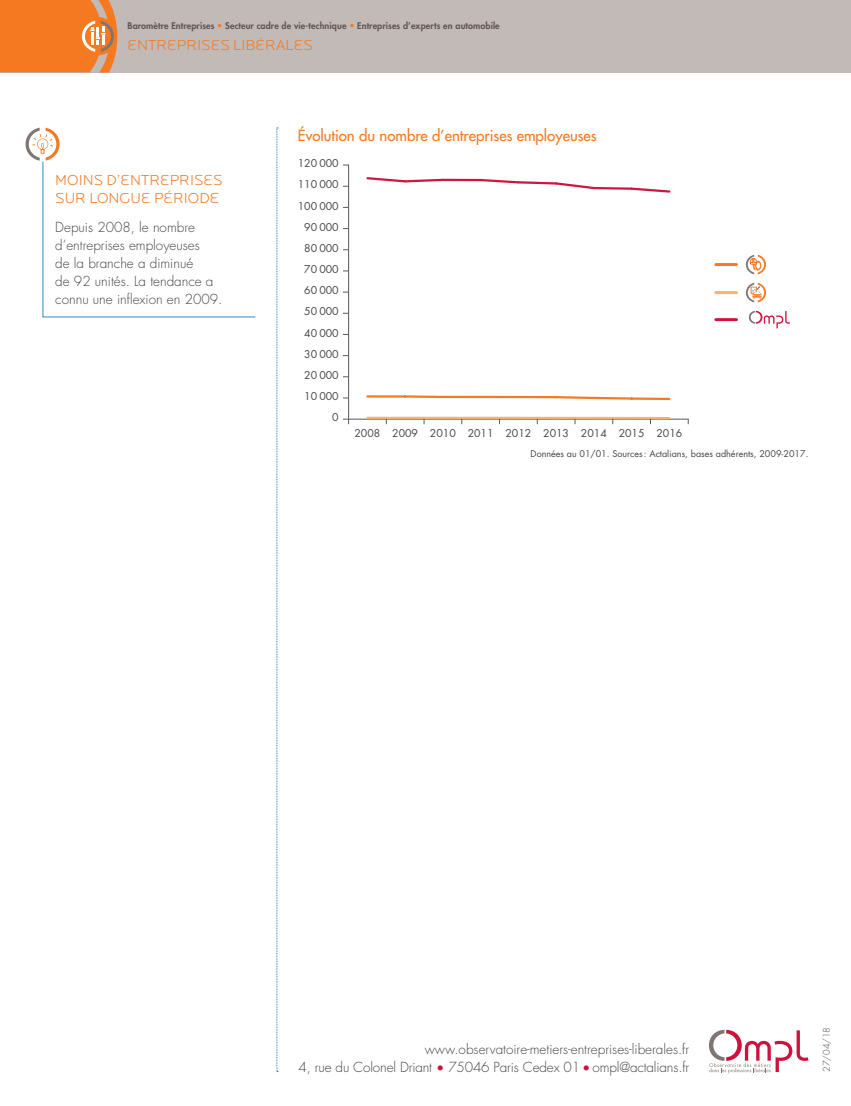
<style>
.page{position:relative;width:851px;height:1106px;background:#fff}
.page>*{position:absolute;margin:0;border:0;box-sizing:border-box;transform-origin:0 0}
.HORS_TEXTE_titre{font:300 15px/18px "Locator Display";color:#f47921}
.BAROMETRE_ss-titre{font:500 15px "Futura Std";color:#f47921}
.HORS_TEXTE_texte{font:300 13.5px/18px "Futura Std";color:#4c4344;text-align:right}
.t1{font:10.5px "Futura Std";color:#4b4547}
.t2{font:800 9px "Futura Std";letter-spacing:.01em;color:#615556}
.SOURCES{font:9px "Futura Std";color:#4c4344}
.t3{font:300 9px "Futura Std";color:#4c4344}
.s1{color:#f47921}
.s2{color:#cd123d}
</style>
<div class="page">
<div style="left:0;top:0;width:850px;height:72px;background:#c2bab7"></div>
<svg style="left:0;top:0;width:117px;height:73px;background:#ef8133"></svg>
<svg style="left:276px;top:128px;width:2px;height:944px;background:#c4dced"></svg>
<svg style="left:709px;top:1029px;width:99px;height:44px"></svg>
<hr style="left:348px;top:419px;width:340px;height:1px;background:#615859">
<hr style="left:348px;top:165px;width:1px;height:254px;background:#615859">
<svg style="left:366px;top:177px;width:305px;height:16px"></svg>
<svg style="left:366px;top:395px;width:305px;height:6px"></svg>
<hr style="left:367px;top:417px;width:38px;height:2px;background:#fab169">
<hr style="left:405px;top:417px;width:38px;height:2px;background:#fab169">
<hr style="left:443px;top:417px;width:37px;height:2px;background:#fab169">
<hr style="left:480px;top:417px;width:38px;height:2px;background:#fab169">
<hr style="left:518px;top:417px;width:38px;height:2px;background:#fab169">
<hr style="left:556px;top:417px;width:37px;height:2px;background:#fab169">
<hr style="left:593px;top:417px;width:38px;height:2px;background:#fab169">
<hr style="left:631px;top:417px;width:38px;height:2px;background:#fab169">
<hr style="left:715px;top:263px;width:21px;height:3px;background:#f47a25">
<svg style="left:745px;top:255px;width:20px;height:19px"></svg>
<hr style="left:715px;top:291px;width:21px;height:3px;background:#fab169">
<svg style="left:745px;top:283px;width:20px;height:19px"></svg>
<hr style="left:715px;top:318px;width:21px;height:3px;background:#ce1740">
<svg style="left:748px;top:311px;width:42px;height:17px"></svg>
<svg style="left:26px;top:128px;width:230px;height:190px"></svg>
<p class="t2" style="left:128px;top:20px;width:373px">Baromètre Entreprises <span class="s1">•</span> Secteur cadre de vie-technique <span class="s1">•</span> Entreprises d’experts en automobile</p>
<p class="HORS_TEXTE_titre" style="left:128px;top:36px;width:187px">ENTREPRISES LIBÉRALES</p>
<p class="BAROMETRE_ss-titre" style="left:298px;top:127px;width:300px">Évolution du nombre d’entreprises employeuses</p>
<p class="HORS_TEXTE_titre" style="left:55px;top:171px;width:169px">MOINS D’ENTREPRISES<br>SUR LONGUE PÉRIODE</p>
<p class="HORS_TEXTE_texte" style="left:55px;top:218px;width:168px;text-align:left">Depuis 2008, le nombre d’entreprises employeuses<br>de la branche a diminué<br>de 92 unités. La tendance a connu une inflexion en 2009.</p>
<p class="t1" style="left:298px;top:157px;width:42px">120 000</p>
<p class="t1" style="left:298px;top:178px;width:42px">110 000</p>
<p class="t1" style="left:298px;top:199px;width:42px">100 000</p>
<p class="t1" style="left:304px;top:220px;width:36px">90 000</p>
<p class="t1" style="left:304px;top:241px;width:36px">80 000</p>
<p class="t1" style="left:304px;top:262px;width:36px">70 000</p>
<p class="t1" style="left:304px;top:284px;width:36px">60 000</p>
<p class="t1" style="left:304px;top:305px;width:36px">50 000</p>
<p class="t1" style="left:304px;top:326px;width:36px">40 000</p>
<p class="t1" style="left:304px;top:347px;width:36px">30 000</p>
<p class="t1" style="left:304px;top:368px;width:36px">20 000</p>
<p class="t1" style="left:304px;top:389px;width:36px">10 000</p>
<p class="t1" style="left:332px;top:411px;width:8px">0</p>
<p class="t1" style="left:354px;top:426px;width:329px">2008 2009 2010 2011 2012 2013 2014 2015 2016</p>
<p class="SOURCES" style="left:530px;top:448px;width:279px">Données au 01/01. Sources: Actalians, bases adhérents, 2009-2017.</p>
<p class="HORS_TEXTE_texte" style="left:298px;top:1040px;width:392px">www.observatoire-metiers-entreprises-liberales.fr<br>4, rue du Colonel Driant <span class="s2">•</span> 75046 Paris Cedex 01 <span class="s2">•</span> ompl@actalians.fr</p>
<p class="t3" style="left:820px;top:1071px;width:46px;rotate:-90deg">27/04/18</p>
</div>
